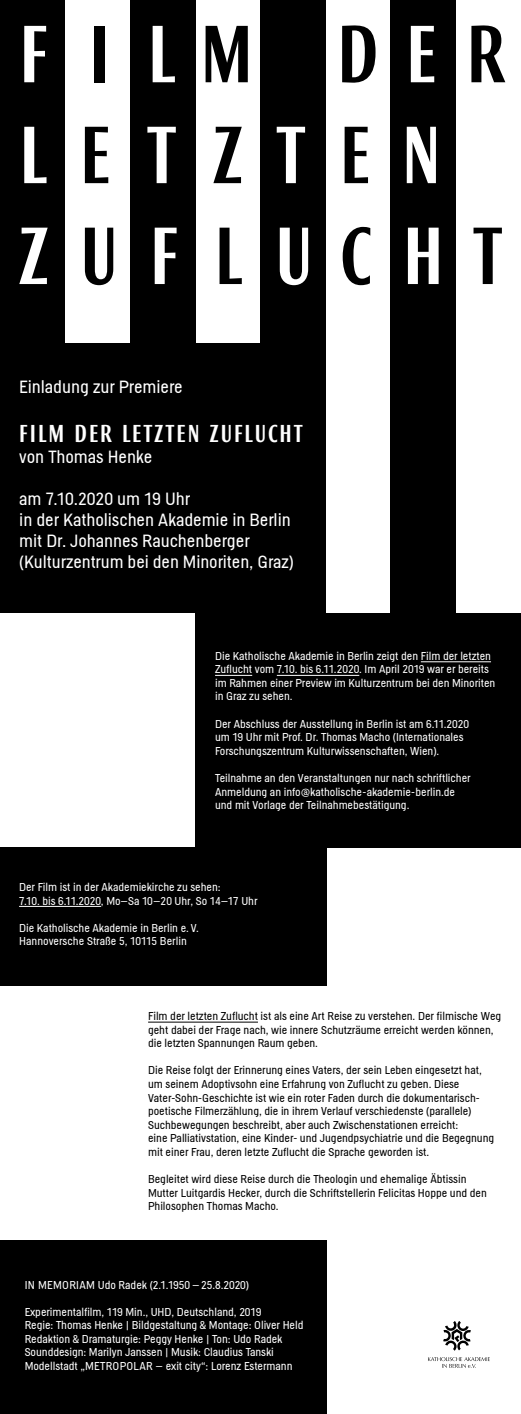
<style>
.page{position:relative;width:521px;height:1414px;background:#fff}
.page>*{position:absolute;margin:0;border:0;box-sizing:border-box;transform-origin:0 0}
.t1{font:500 76.74px/100.9px "Bureau Roxy";letter-spacing:.42em;color:#fff}
.t2{font:500 23.19px "Bureau Roxy";letter-spacing:.09em;color:#fff}
.t3{font:17.5px/21px "Helsinki";letter-spacing:-.005em;color:#fff}
.t4{font:11.29px/13.6px "Helsinki";letter-spacing:-.005em;color:#fff}
.t5{font:11.29px/13.6px "Helsinki";letter-spacing:-.005em;color:#000}
.s1{color:#000}
</style>
<div class="page">
<div style="left:0;top:1240px;width:326px;height:174px;background:#000"></div>
<div style="left:0;top:0;width:64px;height:588px;background:#000"></div>
<div style="left:130px;top:0;width:65px;height:588px;background:#000"></div>
<div style="left:260px;top:0;width:66px;height:588px;background:#000"></div>
<div style="left:391px;top:0;width:65px;height:627px;background:#000"></div>
<div style="left:0;top:344px;width:326px;height:269px;background:#000"></div>
<div style="left:195px;top:613px;width:326px;height:234px;background:#000"></div>
<hr style="left:421px;top:661px;width:70px;height:1px;background:#fff">
<hr style="left:215px;top:675px;width:37px;height:1px;background:#fff">
<hr style="left:277px;top:675px;width:82px;height:1px;background:#fff">
<div style="left:0;top:847px;width:326px;height:138px;background:#000"></div>
<hr style="left:19px;top:906px;width:82px;height:1px;background:#fff">
<hr style="left:148px;top:1022px;width:110px;height:1px;background:#000">
<svg style="left:443px;top:1321px;width:28px;height:30px"></svg>
<svg style="left:428px;top:1357px;width:62px;height:11px"></svg>
<h1 class="t1" style="left:19px;top:5px;width:487px">F <span class="s1">I</span>L<span class="s1">M D</span>E<span class="s1">R<br></span>L<span class="s1">E</span>T<span class="s1">Z</span>T<span class="s1">E</span>N<br>Z<span class="s1">U</span>F<span class="s1">L</span>U<span class="s1">C</span>H<span class="s1">T</span></h1>
<h3 class="t3" style="left:19px;top:376px;width:165px">Einladung zur Premiere</h3>
<h2 class="t2" style="left:19px;top:421px;width:285px">FILM DER LETZTEN ZUFLUCHT</h2>
<h3 class="t3" style="left:19px;top:446px;width:135px">von Thomas Henke</h3>
<h3 class="t3" style="left:19px;top:488px;width:276px">am 7.10.2020 um 19 Uhr<br>in der Katholischen Akademie in Berlin mit Dr. Johannes Rauchenberger (Kulturzentrum bei den Minoriten, Graz)</h3>
<p class="t4" style="left:215px;top:648px;width:282px">Die Katholische Akademie in Berlin zeigt den Film der letzten Zuflucht vom 7.10. bis 6.11.2020. Im April 2019 war er bereits im Rahmen einer Preview im Kulturzentrum bei den Minoriten in Graz zu sehen.</p>
<p class="t4" style="left:215px;top:716px;width:255px">Der Abschluss der Ausstellung in Berlin ist am 6.11.2020 um 19 Uhr mit Prof. Dr. Thomas Macho (Internationales<br>Forschungszentrum Kulturwissenschaften, Wien).</p>
<p class="t4" style="left:215px;top:771px;width:257px">Teilnahme an den Veranstaltungen nur nach schriftlicher<br>Anmeldung an info@katholische-akademie-berlin.de und mit Vorlage der Teilnahmebestätigung.</p>
<p class="t4" style="left:19px;top:880px;width:240px">Der Film ist in der Akademiekirche zu sehen:<br>7.10. bis 6.11.2020, Mo–Sa 10–20 Uhr, So 14–17 Uhr</p>
<p class="t4" style="left:19px;top:920px;width:181px">Die Katholische Akademie in Berlin e. V.<br>Hannoversche Straße 5, 10115 Berlin</p>
<p class="t5" style="left:148px;top:1009px;width:355px">Film der letzten Zuflucht ist als eine Art Reise zu verstehen. Der filmische Weg geht dabei der Frage nach, wie innere Schutzräume erreicht werden können, die letzten Spannungen Raum geben.</p>
<p class="t5" style="left:148px;top:1063px;width:348px">Die Reise folgt der Erinnerung eines Vaters, der sein Leben eingesetzt hat, um seinem Adoptivsohn eine Erfahrung von Zuflucht zu geben. Diese Vater-Sohn-Geschichte ist wie ein roter Faden durch die dokumentarisch&shy;poetische Filmerzählung, die in ihrem Verlauf verschiedenste (parallele)<br>Suchbewegungen beschreibt, aber auch Zwischenstationen erreicht:<br>eine Palliativstation, eine Kinder- und Jugendpsychiatrie und die Begegnung mit einer Frau, deren letzte Zuflucht die Sprache geworden ist.</p>
<p class="t5" style="left:148px;top:1172px;width:340px">Begleitet wird diese Reise durch die Theologin und ehemalige Äbtissin<br>Mutter Luitgardis Hecker, durch die Schriftstellerin Felicitas Hoppe und den<br>Philosophen Thomas Macho.</p>
<p class="t4" style="left:25px;top:1277px;width:226px">IN MEMORIAM Udo Radek (2.1.1950 – 25.8.2020)</p>
<p class="t4" style="left:25px;top:1304px;width:280px">Experimentalfilm, 119 Min., UHD, Deutschland, 2019<br>Regie: Thomas Henke | Bildgestaltung &amp; Montage: Oliver Held Redaktion &amp; Dramaturgie: Peggy Henke | Ton: Udo Radek Sounddesign: Marilyn Janssen | Musik: Claudius Tanski Modellstadt „METROPOLAR – exit city“: Lorenz Estermann</p>
</div>
